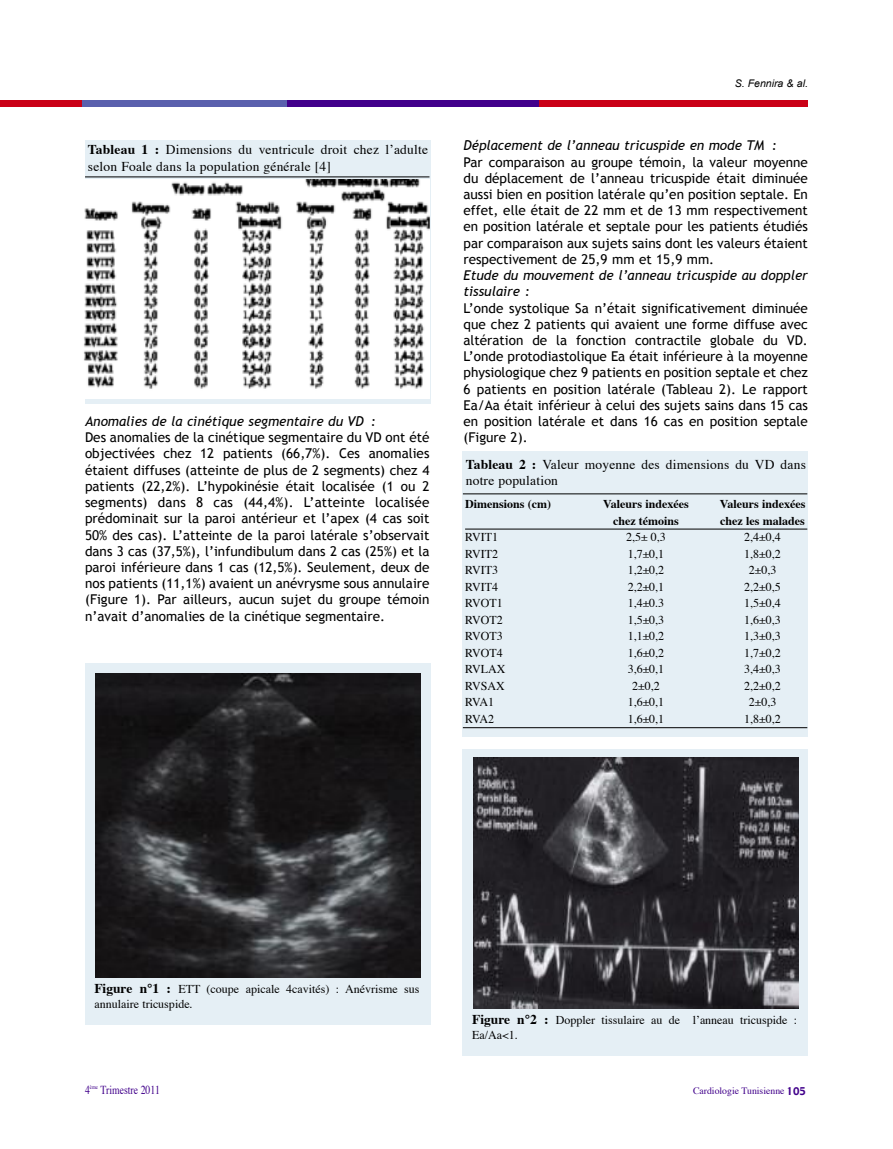
<style>
.page{position:relative;width:893px;height:1149px;background:#fff}
.page>*{position:absolute;margin:0;border:0;box-sizing:border-box;transform-origin:0 0}
.t1{font:13.5px/16.2px "Trebuchet MS";color:#000;text-align:justify}
.t2{font:13.5px/16.2px "Times";letter-spacing:.015em;color:#000}
.t3{font:italic 13.5px/16.2px "Trebuchet MS";color:#000}
.t4{font:12.15px "Times";color:#41008b;scale:.8 1}
.t5{font:12px/16.5px "Times";color:#000}
.t6{font:700 12px/16.5px "Times";color:#000;text-align:center}
.t7{font:italic 10.5px "Arial";color:#000}
.t8{font:9.75px "Times";color:#41008b}
.s1{font-weight:700}
.s2{font-weight:700;font-size:13.5px}
.s3{font-family:"Gadget";font-size:10.5px}
</style>
<div class="page">
<div style="left:0;top:100px;width:83px;height:6px;background:#ca0016"></div>
<div style="left:83px;top:100px;width:204px;height:6px;background:#5a60ad"></div>
<div style="left:287px;top:100px;width:253px;height:6px;background:#41008b"></div>
<div style="left:539px;top:100px;width:269px;height:6px;background:#ca0016"></div>
<div style="left:85px;top:140px;width:345px;height:263px;background:#e5eff5"></div>
<hr style="left:85px;top:176px;width:344px;height:1px;background:#000">
<img style="left:83px;top:180px;width:346px;height:218px">
<div style="left:85px;top:663px;width:345px;height:361px;background:#e5eff5"></div>
<img style="left:96px;top:673px;width:325px;height:304px">
<div style="left:463px;top:748px;width:345px;height:306px;background:#e5eff5"></div>
<img style="left:473px;top:757px;width:326px;height:251px">
<div style="left:463px;top:451px;width:345px;height:285px;background:#e5eff5"></div>
<hr style="left:463px;top:493px;width:344px;height:1px;background:#000">
<hr style="left:465px;top:528px;width:342px;height:1px;background:#000">
<hr style="left:463px;top:727px;width:344px;height:1px;background:#000">
<p class="t2" style="left:88px;top:143px;width:342px"><span class="s1">Tableau 1 :</span> Dimensions du ventricule droit chez l’adulte selon Foale dans la population générale [4]</p>
<p class="t3" style="left:85px;top:413px;width:292px">Anomalies de la cinétique segmentaire du VD :</p>
<p class="t1" style="left:85px;top:429px;width:346px">des anomalies de la cinétique segmentaire du Vd ont été objectivées chez 12 patients (66,7%). Ces anomalies étaient diffuses (atteinte de plus de 2 segments) chez 4 patients (22,2%). l’hypokinésie était localisée (1 ou 2 segments) dans 8 cas (44,4%). l’atteinte localisée prédominait sur la paroi antérieur et l’apex (4 cas soit 50% des cas). l’atteinte de la paroi latérale s’observait dans 3 cas (37,5%), l’infundibulum dans 2 cas (25%) et la paroi inférieure dans 1 cas (12,5%). seulement, deux de nos patients (11,1%) avaient un anévrysme sous annulaire (Figure 1). Par ailleurs, aucun sujet du groupe témoin n’avait d’anomalies de la cinétique segmentaire.</p>
<p class="t7" style="left:735px;top:77px;width:75px">S. Fennira &amp; al.</p>
<p class="t3" style="left:463px;top:137px;width:315px">Déplacement de l’anneau tricuspide en mode TM :</p>
<p class="t1" style="left:463px;top:154px;width:346px">Par comparaison au groupe témoin, la valeur moyenne du déplacement de l’anneau tricuspide était diminuée aussi bien en position latérale qu’en position septale. en effet, elle était de 22 mm et de 13 mm respectivement en position latérale et septale pour les patients étudiés par comparaison aux sujets sains dont les valeurs étaient respectivement de 25,9 mm et 15,9 mm.</p>
<p class="t3" style="left:463px;top:267px;width:346px">Etude du mouvement de l’anneau tricuspide au doppler tissulaire :</p>
<p class="t1" style="left:463px;top:299px;width:346px">l’onde systolique sa n’était significativement diminuée que chez 2 patients qui avaient une forme diffuse avec altération de la fonction contractile globale du Vd. l’onde protodiastolique ea était inférieure à la moyenne physiologique chez 9 patients en position septale et chez 6 patients en position latérale (Tableau 2). le rapport ea/aa était inférieur à celui des sujets sains dans 15 cas en position latérale et dans 16 cas en position septale (Figure 2).</p>
<p class="t2" style="left:466px;top:457px;width:342px"><span class="s1">Tableau 2 :</span> Valeur moyenne des dimensions du VD dans notre population</p>
<p class="t6" style="left:465px;top:497px;width:87px">Dimensions (cm)</p>
<p class="t5" style="left:465px;top:530px;width:42px">RVIT1<br>RVIT2<br>RVIT3<br>RVIT4<br>RVOT1<br>RVOT2<br>RVOT3<br>RVOT4<br>RVLAX<br>RVSAX<br>RVA1<br>RVA2</p>
<p class="t6" style="left:603px;top:497px;width:87px">Valeurs indexées chez témoins</p>
<p class="t5" style="left:626px;top:530px;width:41px;text-align:center">2,5± 0,3<br>1,7±0,1<br>1,2±0,2<br>2,2±0,1<br>1,4±0.3<br>1,5±0,3<br>1,1±0,2<br>1,6±0,2<br>3,6±0,1<br>2±0,2<br>1,6±0,1<br>1,6±0,1</p>
<p class="t6" style="left:720px;top:497px;width:87px;text-align:left">Valeurs indexées chez les malades</p>
<p class="t5" style="left:744px;top:530px;width:38px;text-align:center">2,4±0,4<br>1,8±0,2<br>2±0,3<br>2,2±0,5<br>1,5±0,4<br>1,6±0,3<br>1,3±0,3<br>1,7±0,2<br>3,4±0,3<br>2,2±0,2<br>2±0,3<br>1,8±0,2</p>
<p class="t5" style="left:94px;top:982px;width:327px;line-height:15.1px"><span class="s2">Figure n°1 :</span> ETT (coupe apicale 4cavités) : Anévrisme sus annulaire tricuspide.</p>
<p class="t5" style="left:472px;top:1013px;width:327px;line-height:15.1px"><span class="s2">Figure n°2 :</span> Doppler tissulaire au de l’anneau tricuspide :<br>Ea/Aa&lt;1.</p>
<p class="t4" style="left:85px;top:1083px;width:95px">4<sup>ème</sup> Trimestre 2011</p>
<p class="t8" style="left:693px;top:1086px;width:114px">Cardiologie Tunisienne <span class="s3">105</span></p>
</div>
